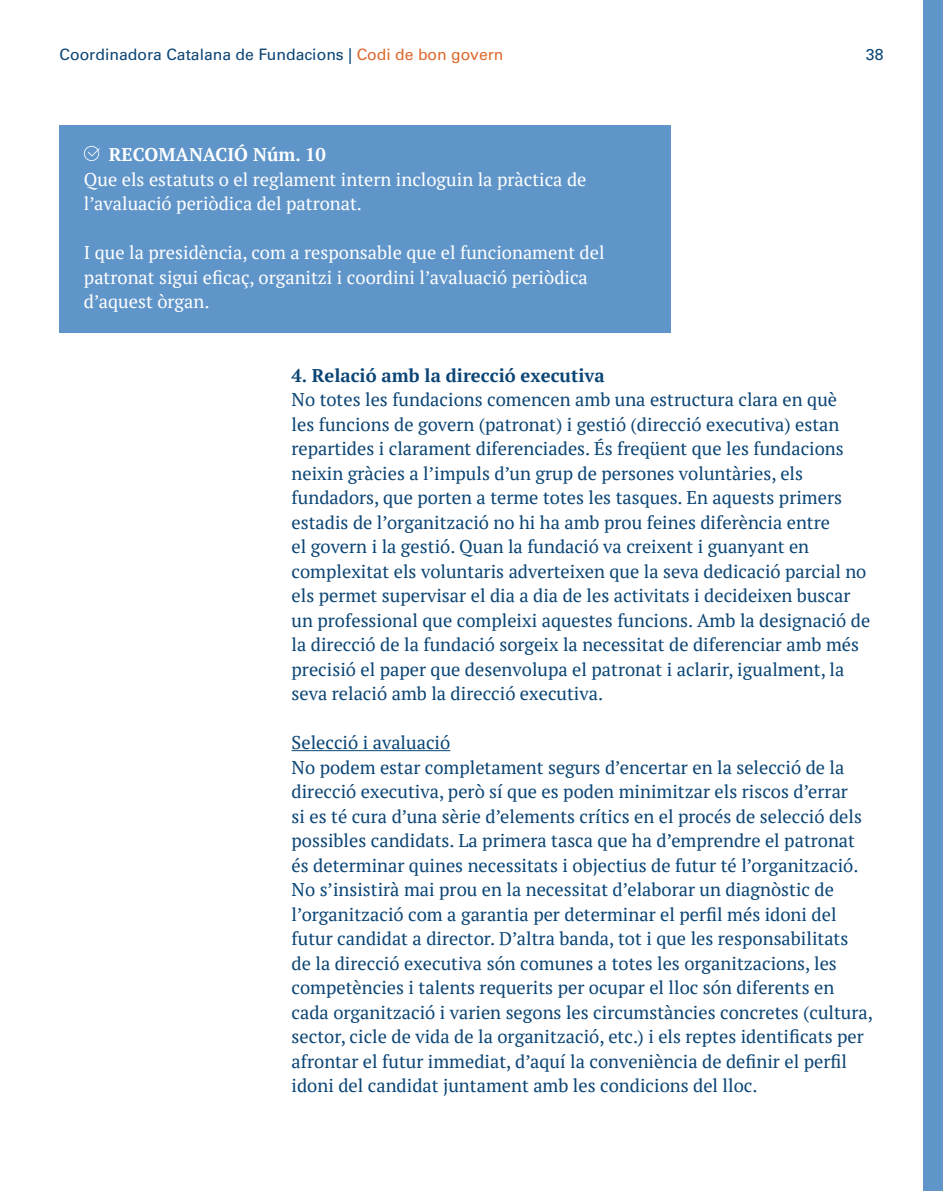
<style>
.page{position:relative;width:943px;height:1191px;background:#fff}
.page>*{position:absolute;margin:0;border:0;box-sizing:border-box;transform-origin:0 0}
.cos_de_text_serif{font:18.38px/24.5px "PT Serif";color:#0b4575}
.cos_de_text_serif-2{font:18.38px/24.5px "PT Serif";color:#fff}
.cos_de_text_serif-3{font:700 18.38px "PT Serif";color:#0b4575}
.cos_de_text_serif-4{font:700 18.38px "PT Serif";color:#fff}
.t1{font:15.75px "Univers LT Pro 55 Roman";color:#0b4575}
.s1{color:#de692c}
</style>
<div class="page">
<div style="left:923px;top:0;width:20px;height:1191px;background:#5f95c9"></div>
<div style="left:60px;top:125px;width:611px;height:207px;background:#5f95c9"></div>
<svg style="left:84px;top:146px;width:16px;height:15px"></svg>
<hr style="left:291px;top:750px;width:159px;height:1px;background:#0b4575">
<p class="t1" style="left:60px;top:44px;width:445px">Coordinadora Catalana de Fundacions | <span class="s1">Codi de bon govern</span></p>
<p class="t1" style="left:865px;top:44px;width:19px">38</p>
<p class="cos_de_text_serif-4" style="left:109px;top:142px;width:219px">RECOMANACIÓ Núm. 10</p>
<p class="cos_de_text_serif-2" style="left:84px;top:167px;width:504px">Que els estatuts o el reglament intern incloguin la pràctica de l’avaluació periòdica del patronat.</p>
<p class="cos_de_text_serif-2" style="left:84px;top:240px;width:522px">I que la presidència, com a responsable que el funcionament del patronat sigui eficaç, organitzi i coordini l’avaluació periòdica d’aquest òrgan.</p>
<p class="cos_de_text_serif-3" style="left:291px;top:363px;width:314px">4. Relació amb la direcció executiva</p>
<p class="cos_de_text_serif" style="left:291px;top:387px;width:580px">No totes les fundacions comencen amb una estructura clara en què<br>les funcions de govern (patronat) i gestió (direcció executiva) estan repartides i clarament diferenciades. És freqüent que les fundacions neixin gràcies a l’impuls d’un grup de persones voluntàries, els fundadors, que porten a terme totes les tasques. En aquests primers estadis de l’organització no hi ha amb prou feines diferència entre<br>el govern i la gestió. Quan la fundació va creixent i guanyant en complexitat els voluntaris adverteixen que la seva dedicació parcial no els permet supervisar el dia a dia de les activitats i decideixen buscar un professional que compleixi aquestes funcions. Amb la designació de la direcció de la fundació sorgeix la necessitat de diferenciar amb més precisió el paper que desenvolupa el patronat i aclarir, igualment, la seva relació amb la direcció executiva.</p>
<p class="cos_de_text_serif" style="left:291px;top:730px;width:160px">Selecció i avaluació</p>
<p class="cos_de_text_serif" style="left:291px;top:755px;width:583px">No podem estar completament segurs d’encertar en la selecció de la direcció executiva, però sí que es poden minimitzar els riscos d’errar<br>si es té cura d’una sèrie d’elements crítics en el procés de selecció dels possibles candidats. La primera tasca que ha d’emprendre el patronat és determinar quines necessitats i objectius de futur té l’organització.<br>No s’insistirà mai prou en la necessitat d’elaborar un diagnòstic de l’organització com a garantia per determinar el perfil més idoni del futur candidat a director. D’altra banda, tot i que les responsabilitats<br>de la direcció executiva són comunes a totes les organitzacions, les competències i talents requerits per ocupar el lloc són diferents en cada organització i varien segons les circumstàncies concretes (cultura, sector, cicle de vida de la organització, etc.) i els reptes identificats per afrontar el futur immediat, d’aquí la conveniència de definir el perfil idoni del candidat juntament amb les condicions del lloc.</p>
</div>
